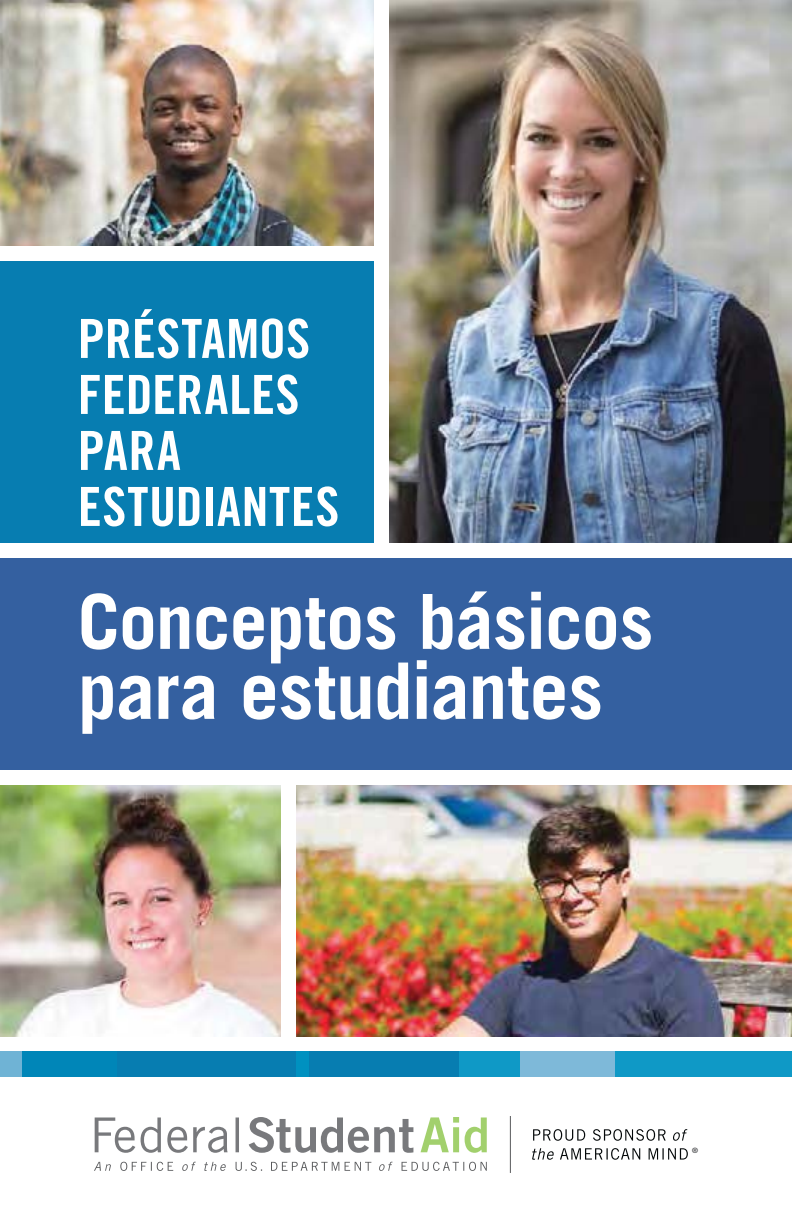
<style>
.page{position:relative;width:792px;height:1224px;background:#fff}
.page>*{position:absolute;margin:0;border:0;box-sizing:border-box;transform-origin:0 0}
.t1{font:700 78px "Trade Gothic LT Std";letter-spacing:-.005em;color:#fff}
.t2{font:700 76px "Trade Gothic LT Std";letter-spacing:-.015em;color:#fff}
.t3{font:54px/56px "Trade Gothic LT Std Bd Cn 20";letter-spacing:.01em;color:#fff}
.t4{font:700 7.4px "Trade Gothic LT Std";color:#595a5c}
</style>
<div class="page">
<div style="left:0;top:553px;width:792px;height:221px;background:#3460a0"></div>
<div style="left:0;top:261px;width:378px;height:289px;background:#077db1"></div>
<svg style="left:95px;top:1117px;width:318px;height:36px"></svg>
<svg style="left:421px;top:1117px;width:66px;height:36px"></svg>
<svg style="left:94px;top:1162px;width:393px;height:9px"></svg>
<svg style="left:532px;top:1129px;width:156px;height:31px"></svg>
<hr style="left:510px;top:1116px;width:1px;height:57px;background:#595a5c">
<img style="left:0;top:0;width:374px;height:246px">
<img style="left:389px;top:0;width:403px;height:543px">
<img style="left:296px;top:785px;width:496px;height:252px">
<img style="left:0;top:785px;width:281px;height:252px">
<div style="left:0;top:770px;width:792px;height:15px;background:#fff"></div>
<div style="left:0;top:544px;width:792px;height:14px;background:#fff"></div>
<div style="left:374px;top:0;width:14px;height:551px;background:#fff"></div>
<div style="left:0;top:1051px;width:484px;height:26px;background:#077db1"></div>
<div style="left:459px;top:1051px;width:333px;height:26px;background:#0f99c6"></div>
<div style="left:520px;top:1051px;width:94px;height:26px;background:#7eb9d9"></div>
<div style="left:296px;top:1051px;width:12px;height:26px;background:#0091c0"></div>
<div style="left:0;top:1051px;width:31px;height:26px;background:#6fb3d5"></div>
<div style="left:23px;top:1051px;width:94px;height:26px;background:#0086b8"></div>
<p class="t3" style="left:78px;top:311px;width:263px">PRÉSTAMOS<br>FEDERALES<br>PARA<br>ESTUDIANTES</p>
<h2 class="t2" style="left:78px;top:578px;width:577px">Conceptos básicos</h2>
<h1 class="t1" style="left:78px;top:646px;width:527px">para estudiantes</h1>
<p class="t4" style="left:692px;top:1147px;width:7px">®</p>
</div>
